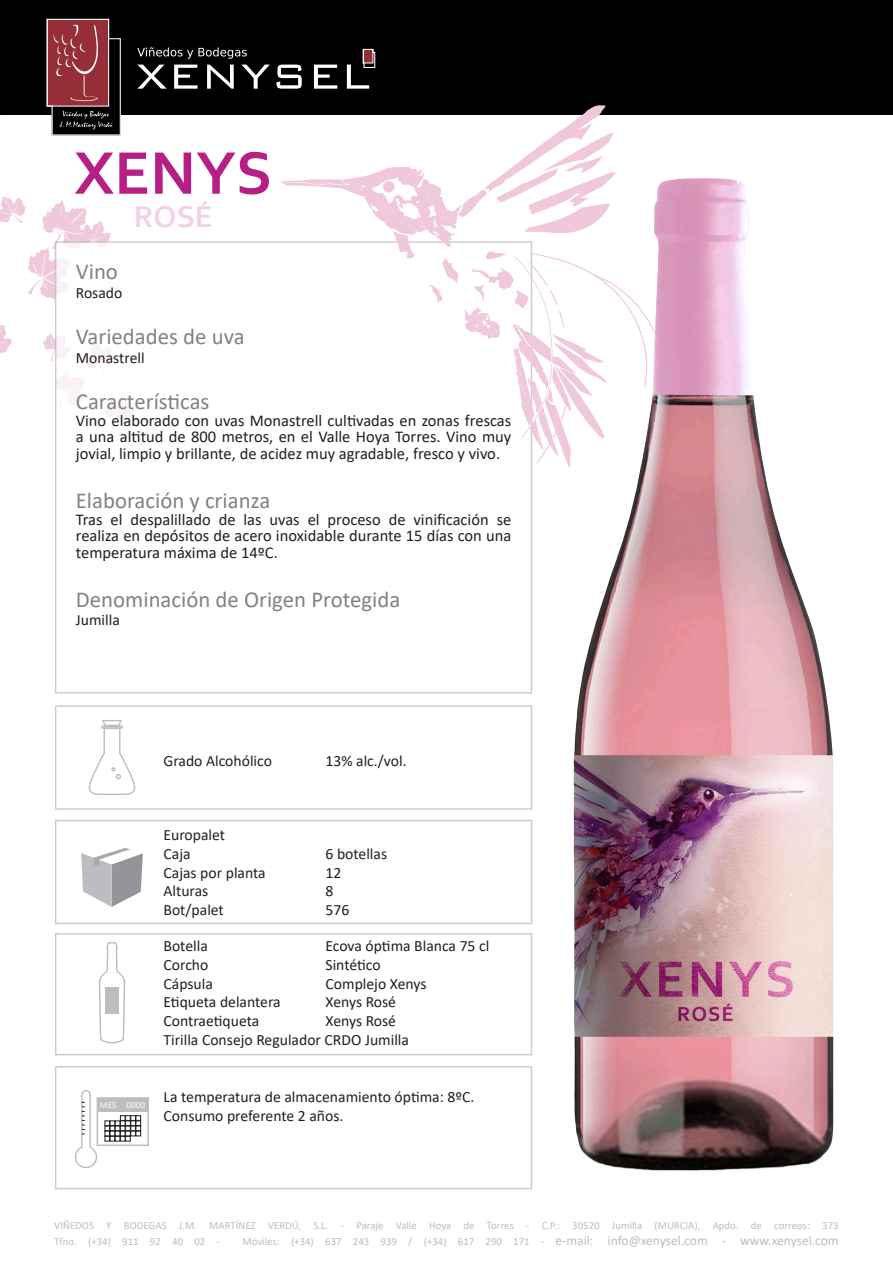
<style>
.page{position:relative;width:893px;height:1263px;background:#fff}
.page>*{position:absolute;margin:0;border:0;box-sizing:border-box;transform-origin:0 0}
.t1{font:700 63px "Corbel";color:#b51f86}
.t2{font:700 31.5px "Corbel";color:#f0d2e7}
.t3{font:22.8px "Calibri";color:#808285}
.Pa3{font:16.5px/16.5px "Calibri";color:#231f20;text-align:justify}
.t4{font:15.6px "Calibri";color:#231f20}
.t5{font:13.5px "Calibri";color:#bcbdc0}
.t6{font:10.8px "Calibri";color:#bcbdc0}
.t7{font:9.15px "Calibri";color:#fff}
.s1{font-size:10.8px}
</style>
<div class="page">
<svg style="left:0;top:324px;width:12px;height:30px"></svg>
<svg style="left:43px;top:333px;width:12px;height:28px"></svg>
<svg style="left:0;top:197px;width:111px;height:102px"></svg>
<div style="left:0;top:0;width:893px;height:115px;background:#000"></div>
<svg style="left:137px;top:65px;width:30px;height:24px"></svg>
<svg style="left:174px;top:65px;width:24px;height:24px"></svg>
<svg style="left:207px;top:65px;width:27px;height:24px"></svg>
<svg style="left:242px;top:65px;width:28px;height:24px"></svg>
<svg style="left:276px;top:65px;width:26px;height:24px"></svg>
<svg style="left:314px;top:65px;width:23px;height:24px"></svg>
<svg style="left:137px;top:47px;width:110px;height:12px"></svg>
<svg style="left:347px;top:49px;width:28px;height:40px"></svg>
<svg style="left:47px;top:19px;width:74px;height:116px;background:#70353b"></svg>
<div style="left:55px;top:241px;width:477px;height:453px;background:#fff;border:2px solid #bcbdc0"></div>
<div style="left:55px;top:705px;width:477px;height:105px;background:#fff;border:2px solid #bcbdc0"></div>
<svg style="left:88px;top:720px;width:48px;height:75px"></svg>
<div style="left:55px;top:933px;width:477px;height:122px;background:#fff;border:2px solid #bcbdc0"></div>
<div style="left:55px;top:1066px;width:477px;height:123px;background:#fff;border:2px solid #bcbdc0"></div>
<div style="left:97px;top:1097px;width:52px;height:49px;background:#fff;border:2px solid #bcbdc0"></div>
<div style="left:97px;top:1098px;width:51px;height:14px;background:#bcbdc0"></div>
<svg style="left:74px;top:942px;width:67px;height:227px"></svg>
<div style="left:55px;top:820px;width:477px;height:104px;background:#fff;border:2px solid #bcbdc0"></div>
<svg style="left:81px;top:848px;width:62px;height:59px"></svg>
<svg style="left:281px;top:105px;width:335px;height:362px"></svg>
<img style="left:571px;top:177px;width:262px;height:994px">
<p class="t1" style="left:74px;top:134px;width:200px">XENYS</p>
<p class="t2" style="left:134px;top:197px;width:80px">ROSÉ</p>
<p class="t3" style="left:76px;top:256px;width:44px">Vino</p>
<p class="t4" style="left:76px;top:282px;width:48px">Rosado</p>
<p class="t3" style="left:76px;top:321px;width:170px">Variedades de uva</p>
<p class="t4" style="left:76px;top:347px;width:70px">Monastrell</p>
<p class="t3" style="left:76px;top:386px;width:135px">Características</p>
<p class="Pa3" style="left:76px;top:412px;width:437px">Vino elaborado con uvas Monastrell cultivadas en zonas frescas a una altitud de 800 metros, en el Valle Hoya Torres. Vino muy jovial, limpio y brillante, de acidez muy agradable, fresco y vivo.</p>
<p class="t3" style="left:76px;top:485px;width:196px">Elaboración y crianza</p>
<p class="Pa3" style="left:76px;top:510px;width:437px">Tras el despalillado de las uvas el proceso de vinificación se realiza en depósitos de acero inoxidable durante 15 días con una temperatura máxima de 14ºC.</p>
<p class="t3" style="left:76px;top:583px;width:326px">Denominación de Origen Protegida</p>
<p class="t4" style="left:76px;top:609px;width:46px">Jumilla</p>
<p class="t4" style="left:163px;top:750px;width:110px">Grado Alcohólico</p>
<p class="t4" style="left:325px;top:750px;width:83px">13% alc./vol.</p>
<p class="t4" style="left:163px;top:824px;width:63px">Europalet</p>
<p class="t4" style="left:163px;top:843px;width:29px">Caja</p>
<p class="t4" style="left:325px;top:843px;width:63px">6 botellas</p>
<p class="t4" style="left:163px;top:861px;width:104px">Cajas por planta</p>
<p class="t4" style="left:325px;top:861px;width:17px">12</p>
<p class="t4" style="left:163px;top:880px;width:46px">Alturas</p>
<p class="t4" style="left:325px;top:880px;width:9px">8</p>
<p class="t4" style="left:163px;top:899px;width:62px">Bot/palet</p>
<p class="t4" style="left:325px;top:899px;width:25px">576</p>
<p class="t7" style="left:100px;top:1098px;width:47px">MES 0000</p>
<p class="t4" style="left:163px;top:935px;width:46px">Botella</p>
<p class="t4" style="left:325px;top:935px;width:165px">Ecova óptima Blanca 75 cl</p>
<p class="t4" style="left:163px;top:954px;width:46px">Corcho</p>
<p class="t4" style="left:325px;top:954px;width:57px">Sintético</p>
<p class="t4" style="left:163px;top:972px;width:51px">Cápsula</p>
<p class="t4" style="left:325px;top:972px;width:102px">Complejo Xenys</p>
<p class="t4" style="left:163px;top:991px;width:119px">Etiqueta delantera</p>
<p class="t4" style="left:325px;top:991px;width:72px">Xenys Rosé</p>
<p class="t4" style="left:163px;top:1010px;width:97px">Contraetiqueta</p>
<p class="t4" style="left:325px;top:1010px;width:72px">Xenys Rosé</p>
<p class="t4" style="left:163px;top:1029px;width:247px">Tirilla Consejo Regulador CRDO Jumilla</p>
<p class="t4" style="left:163px;top:1086px;width:312px">La temperatura de almacenamiento óptima: 8ºC.</p>
<p class="t4" style="left:163px;top:1105px;width:182px">Consumo preferente 2 años.</p>
<p class="t6" style="left:54px;top:1217px;width:786px">VIÑEDOS Y BODEGAS J.M. MARTÍNEZ VERDÚ, S.L. - Paraje Valle Hoya de Torres - C.P.: 30520 Jumilla (MURCIA), Apdo. de correos: 373</p>
<p class="t6" style="left:54px;top:1234px;width:167px">Tfno. (+34) 911 92 40 02 -</p>
<p class="t5" style="left:243px;top:1231px;width:598px"><span class="s1">Móviles: (+34) 637 243 939 / (+34) 617 290 171 -</span> e-mail: info@xenysel.com - www.xenysel.com</p>
</div>
